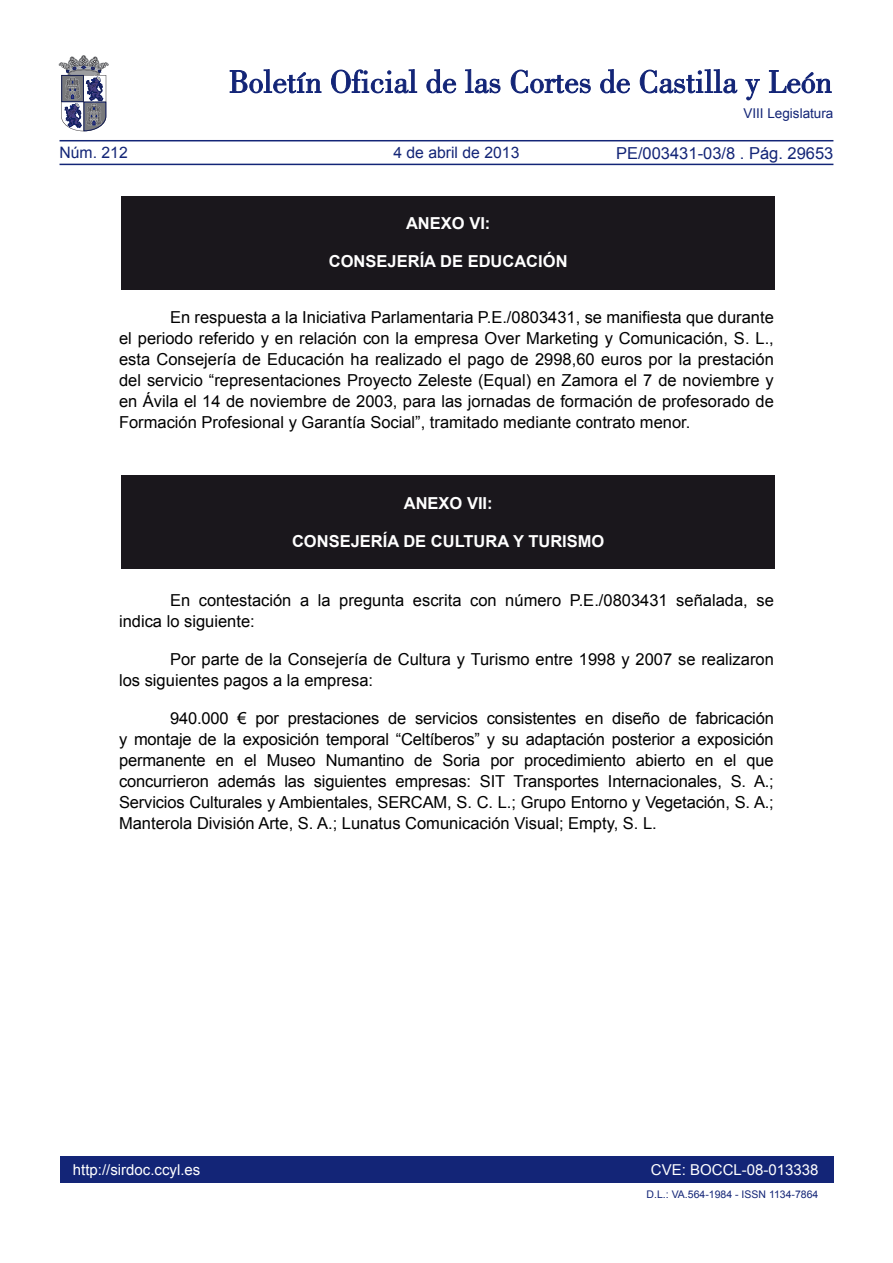
<style>
.page{position:relative;width:893px;height:1263px;background:#fff}
.page>*{position:absolute;margin:0;border:0;box-sizing:border-box;transform-origin:0 0}
.TEXTO_NORMAL{font:16.5px/21px "Arial";color:#000;text-align:justify}
.TEXTO_NORMAL-2{font:700 16.5px "Arial";color:#fff}
.t1{font:16.5px "Arial";color:#132577}
.t2{font:15.75px "Arial";color:#132577}
.t3{font:15px "Arial";color:#fff}
.t4{font:13.5px "Arial";color:#132577}
.TEXTO_NORMAL-3{font:10.5px "Arial";color:#132577}
</style>
<div class="page">
<div style="left:60px;top:1157px;width:773px;height:26px;background:#132577"></div>
<hr style="left:60px;top:164px;width:773px;height:1px;background:#132577">
<hr style="left:60px;top:140px;width:773px;height:1px;background:#132577">
<svg style="left:230px;top:69px;width:91px;height:24px"></svg>
<svg style="left:331px;top:69px;width:86px;height:24px"></svg>
<svg style="left:426px;top:69px;width:30px;height:24px"></svg>
<svg style="left:465px;top:69px;width:35px;height:24px"></svg>
<svg style="left:511px;top:70px;width:80px;height:23px"></svg>
<svg style="left:600px;top:69px;width:30px;height:24px"></svg>
<svg style="left:640px;top:69px;width:97px;height:24px"></svg>
<svg style="left:745px;top:79px;width:15px;height:21px"></svg>
<svg style="left:769px;top:70px;width:62px;height:23px"></svg>
<svg style="left:59px;top:55px;width:49px;height:76px"></svg>
<div style="left:122px;top:196px;width:653px;height:94px;background:#1a171c"></div>
<div style="left:122px;top:475px;width:653px;height:94px;background:#1a171c"></div>
<p class="t2" style="left:60px;top:142px;width:70px">Núm. 212</p>
<p class="t2" style="left:393px;top:142px;width:128px">4 de abril de 2013</p>
<p class="TEXTO_NORMAL-2" style="left:406px;top:213px;width:86px">ANEXO VI:</p>
<p class="TEXTO_NORMAL-2" style="left:329px;top:251px;width:240px">CONSEJERÍA DE EDUCACIÓN</p>
<p class="t4" style="left:743px;top:105px;width:92px">VIII Legislatura</p>
<p class="t1" style="left:616px;top:142px;width:219px">PE/003431-03/8 . Pág. 29653</p>
<p class="TEXTO_NORMAL" style="left:119px;top:306px;width:656px;text-indent:51px">En respuesta a la Iniciativa Parlamentaria P.E./0803431, se manifiesta que durante el periodo referido y en relación con la empresa Over Marketing y Comunicación, S. L., esta Consejería de Educación ha realizado el pago de 2998,60 euros por la prestación del servicio “representaciones Proyecto Zeleste (Equal) en Zamora el 7 de noviembre y en Ávila el 14 de noviembre de 2003, para las jornadas de formación de profesorado de Formación Profesional y Garantía Social”, tramitado mediante contrato menor.</p>
<p class="TEXTO_NORMAL-2" style="left:404px;top:492px;width:90px">ANEXO VII:</p>
<p class="TEXTO_NORMAL-2" style="left:292px;top:530px;width:314px">CONSEJERÍA DE CULTURA Y TURISMO</p>
<p class="TEXTO_NORMAL" style="left:119px;top:590px;width:656px;text-indent:51px">En contestación a la pregunta escrita con número P.E./0803431 señalada, se indica lo siguiente:</p>
<p class="TEXTO_NORMAL" style="left:119px;top:649px;width:656px;text-indent:51px">Por parte de la Consejería de Cultura y Turismo entre 1998 y 2007 se realizaron los siguientes pagos a la empresa:</p>
<p class="TEXTO_NORMAL" style="left:119px;top:708px;width:656px;text-indent:51px">940.000 € por prestaciones de servicios consistentes en diseño de fabricación y montaje de la exposición temporal “Celtíberos” y su adaptación posterior a exposición permanente en el Museo Numantino de Soria por procedimiento abierto en el que concurrieron además las siguientes empresas: SIT Transportes Internacionales, S. A.; Servicios Culturales y Ambientales, SERCAM, S. C. L.; Grupo Entorno y Vegetación, S. A.; Manterola División Arte, S. A.; Lunatus Comunicación Visual; Empty, S. L.</p>
<p class="t3" style="left:73px;top:1159px;width:129px">http://sirdoc.ccyl.es</p>
<p class="t3" style="left:651px;top:1159px;width:169px">CVE: BOCCL-08-013338</p>
<p class="TEXTO_NORMAL-3" style="left:647px;top:1188px;width:173px">D.L.: VA.564-1984 - ISSN 1134-7864</p>
</div>
